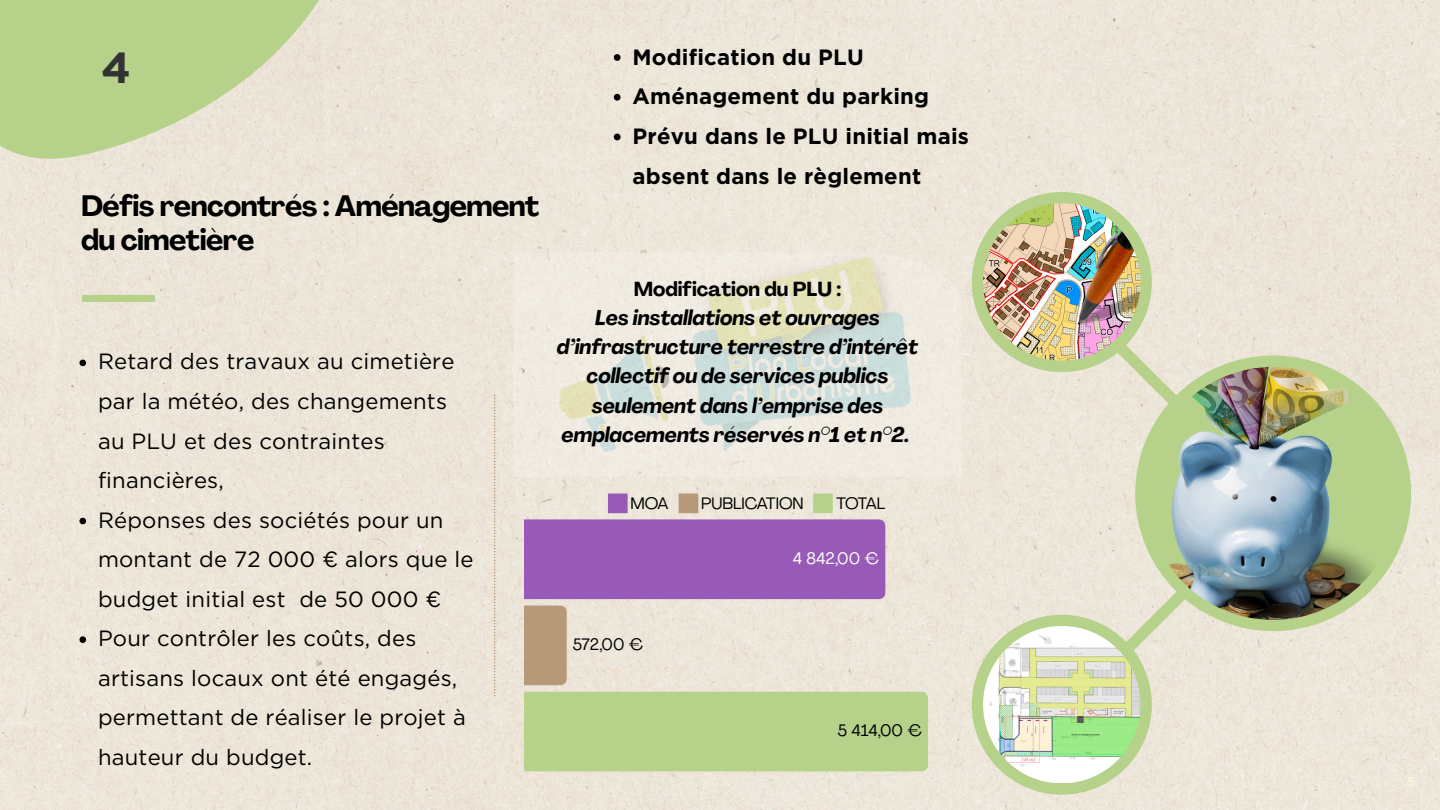
<style>
.page{position:relative;width:1440px;height:810px;background:#ece5d9}
.page>*{position:absolute;margin:0;border:0;box-sizing:border-box;transform-origin:0 0}
.t1{font:700 43.3px "Gotham";color:#323232}
.t2{font:700 29.1px/33.8px "Agrandir";letter-spacing:-.02em;color:#000}
.t3{font:22.1px/39.5px "Gotham";letter-spacing:.01em;color:#000}
.t4{font:700 22.1px/39.8px "Gotham";letter-spacing:.01em;color:#000}
.t5{font:italic 700 21px/29.2px "Agrandir";color:#000;text-align:center}
.t6{font:700 20px "Agrandir";color:#000}
.t7{font:16.4px "Agrandir";color:#000}
.t8{font:16.4px "Agrandir";color:#fff}
</style>
<div class="page">
<svg style="left:0;top:0;width:335px;height:167px;background:#c8d8a5"></svg>
<div style="left:82px;top:295px;width:72px;height:6px;background:#b6d28a"></div>
<svg style="left:494px;top:395px;width:1px;height:301px"></svg>
<svg style="left:972px;top:192px;width:439px;height:603px;background:#e6e3d0"></svg>
<img style="left:983px;top:626px;width:158px;height:157px;border-radius:50%">
<img style="left:983px;top:203px;width:158px;height:158px">
<img style="left:1147px;top:367px;width:253px;height:253px;border-radius:50%">
<svg style="left:608px;top:494px;width:20px;height:19px"></svg>
<svg style="left:679px;top:494px;width:19px;height:19px"></svg>
<svg style="left:813px;top:494px;width:20px;height:19px"></svg>
<div style="left:524px;top:519px;width:361px;height:80px;background:#975ab6"></div>
<div style="left:524px;top:606px;width:43px;height:79px;background:#b59979"></div>
<div style="left:524px;top:692px;width:404px;height:79px;background:#b6d28a"></div>
<img style="left:513px;top:252px;width:448px;height:225px">
<svg style="left:79px;top:360px;width:7px;height:6px"></svg>
<svg style="left:79px;top:518px;width:7px;height:6px"></svg>
<svg style="left:79px;top:636px;width:7px;height:7px"></svg>
<svg style="left:614px;top:54px;width:7px;height:7px"></svg>
<svg style="left:614px;top:94px;width:7px;height:7px"></svg>
<svg style="left:614px;top:134px;width:7px;height:6px"></svg>
<h1 class="t1" style="left:101px;top:42px;width:31px">4</h1>
<p class="t2" style="left:81px;top:192px;width:460px">Défis rencontrés : Aménagement du cimetière</p>
<p class="t3" style="left:98px;top:342px;width:358px">Retard des travaux au cimetière par la météo, des changements au PLU et des contraintes financières,</p>
<h2 class="t3" style="left:98px;top:500px;width:377px">Réponses des sociétés pour un montant de 72 000 € alors que le budget initial est de 50 000 €</h2>
<p class="t3" style="left:98px;top:619px;width:369px">Pour contrôler les coûts, des artisans locaux ont été engagés, permettant de réaliser le projet à hauteur du budget.</p>
<p class="t4" style="left:633px;top:37px;width:233px">Modification du PLU</p>
<p class="t4" style="left:633px;top:77px;width:298px">Aménagement du parking</p>
<p class="t4" style="left:633px;top:116px;width:338px">Prévu dans le PLU initial mais absent dans le règlement</p>
<p class="t6" style="left:634px;top:281px;width:209px">Modification du PLU :</p>
<p class="t5" style="left:557px;top:305px;width:363px">Les installations et ouvrages d’infrastructure terrestre d’intérêt collectif ou de services publics seulement dans l’emprise des emplacements réservés n°1 et n°2.</p>
<p class="t7" style="left:630px;top:497px;width:40px">MOA</p>
<p class="t7" style="left:701px;top:497px;width:104px">PUBLICATION</p>
<p class="t7" style="left:837px;top:497px;width:50px">TOTAL</p>
<p class="t7" style="left:573px;top:638px;width:72px">572,00 €</p>
<p class="t8" style="left:793px;top:552px;width:88px">4 842,00 €</p>
<p class="t7" style="left:838px;top:724px;width:85px">5 414,00 €</p>
</div>
